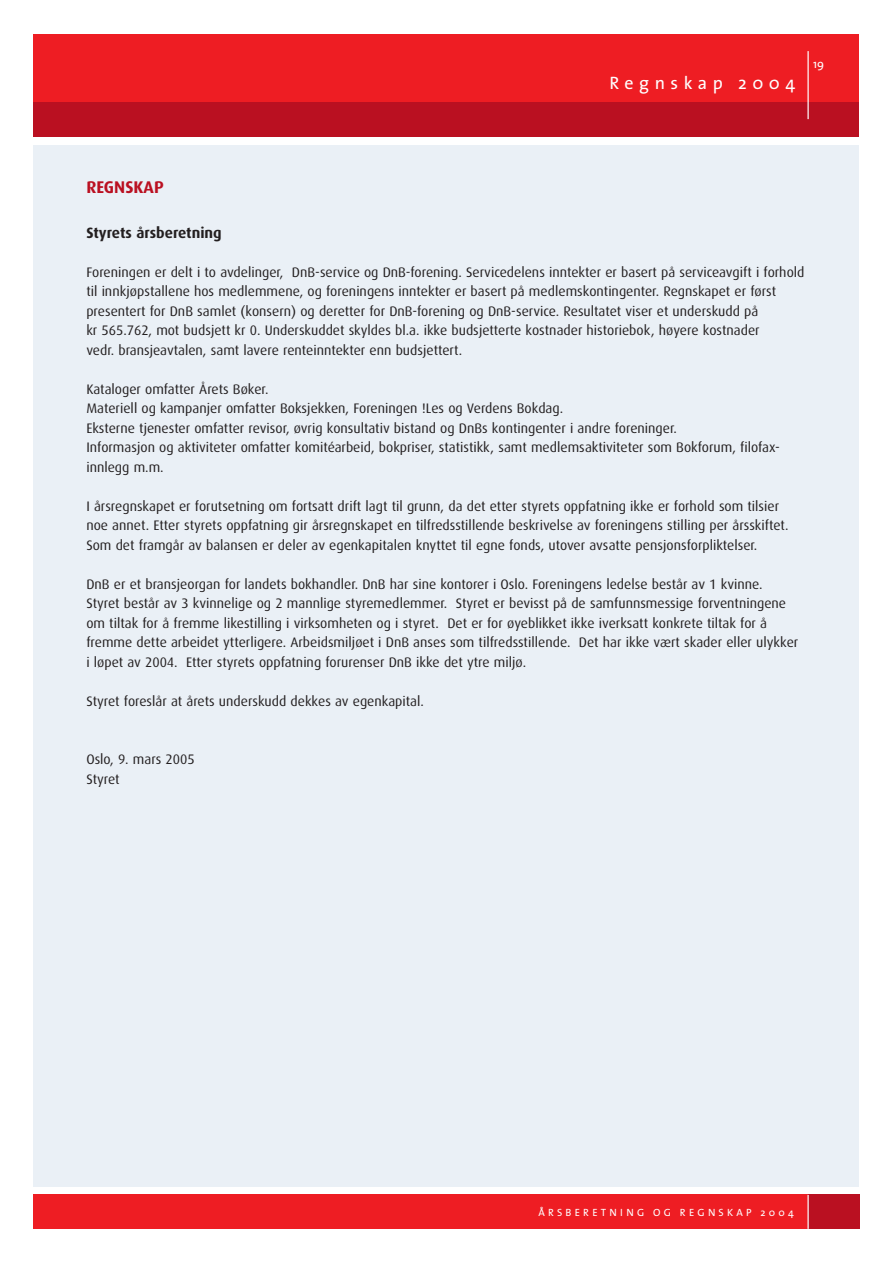
<style>
.page{position:relative;width:893px;height:1263px;background:#fff}
.page>*{position:absolute;margin:0;border:0;box-sizing:border-box;transform-origin:0 0}
.t1{font:18px "The Sans";letter-spacing:.305em;color:#fff}
.t2{font:700 16.95px "Dax";color:#ba1021}
.t3{font:700 15px "Dax";color:#231f20}
.t4{font:13.8px/19.5px "Dax";color:#231f20}
.t5{font:12px "The Sans";color:#fff}
.t6{font:10.5px "The Sans";letter-spacing:.305em;color:#fff}
</style>
<div class="page">
<div style="left:34px;top:1195px;width:774px;height:34px;background:#ee1d23"></div>
<div style="left:808px;top:1195px;width:51px;height:34px;background:#ba1021"></div>
<div style="left:34px;top:34px;width:825px;height:68px;background:#ee1d23"></div>
<div style="left:34px;top:102px;width:825px;height:34px;background:#ba1021"></div>
<hr style="left:807px;top:51px;width:1px;height:68px;background:#fff">
<hr style="left:807px;top:1195px;width:1px;height:34px;background:#fff">
<div style="left:34px;top:145px;width:825px;height:1041px;background:#eaf0f6"></div>
<h1 class="t1" style="left:609px;top:75px;width:187px">Regnskap 2004</h1>
<p class="t5" style="left:813px;top:59px;width:13px">19</p>
<p class="t2" style="left:86px;top:180px;width:79px">REGNSKAP</p>
<p class="t3" style="left:86px;top:226px;width:137px">Styrets årsberetning</p>
<p class="t4" style="left:86px;top:263px;width:719px">Foreningen er delt i to avdelinger, DnB-service og DnB-forening. Servicedelens inntekter er basert på serviceavgift i forhold til innkjøpstallene hos medlemmene, og foreningens inntekter er basert på medlemskontingenter. Regnskapet er først presentert for DnB samlet (konsern) og deretter for DnB-forening og DnB-service. Resultatet viser et underskudd på<br>kr 565.762, mot budsjett kr 0. Underskuddet skyldes bl.a. ikke budsjetterte kostnader historiebok, høyere kostnader<br>vedr. bransjeavtalen, samt lavere renteinntekter enn budsjettert.</p>
<p class="t4" style="left:86px;top:380px;width:695px">Kataloger omfatter Årets Bøker.<br>Materiell og kampanjer omfatter Boksjekken, Foreningen !Les og Verdens Bokdag.<br>Eksterne tjenester omfatter revisor, øvrig konsultativ bistand og DnBs kontingenter i andre foreninger.<br>Informasjon og aktiviteter omfatter komitéarbeid, bokpriser, statistikk, samt medlemsaktiviteter som Bokforum, filofax&shy;innlegg m.m.</p>
<p class="t4" style="left:86px;top:497px;width:703px">I årsregnskapet er forutsetning om fortsatt drift lagt til grunn, da det etter styrets oppfatning ikke er forhold som tilsier noe annet. Etter styrets oppfatning gir årsregnskapet en tilfredsstillende beskrivelse av foreningens stilling per årsskiftet.<br>Som det framgår av balansen er deler av egenkapitalen knyttet til egne fonds, utover avsatte pensjonsforpliktelser.</p>
<p class="t4" style="left:86px;top:575px;width:713px">DnB er et bransjeorgan for landets bokhandler. DnB har sine kontorer i Oslo. Foreningens ledelse består av 1 kvinne.<br>Styret består av 3 kvinnelige og 2 mannlige styremedlemmer. Styret er bevisst på de samfunnsmessige forventningene om tiltak for å fremme likestilling i virksomheten og i styret. Det er for øyeblikket ikke iverksatt konkrete tiltak for å fremme dette arbeidet ytterligere. Arbeidsmiljøet i DnB anses som tilfredsstillende. Det har ikke vært skader eller ulykker i løpet av 2004. Etter styrets oppfatning forurenser DnB ikke det ytre miljø.</p>
<p class="t4" style="left:86px;top:692px;width:339px">Styret foreslår at årets underskudd dekkes av egenkapital.</p>
<p class="t4" style="left:86px;top:751px;width:110px">Oslo, 9. mars 2005<br>Styret</p>
<p class="t6" style="left:538px;top:1208px;width:257px">ÅRSBERETNING OG REGNSKAP 2004</p>
</div>
